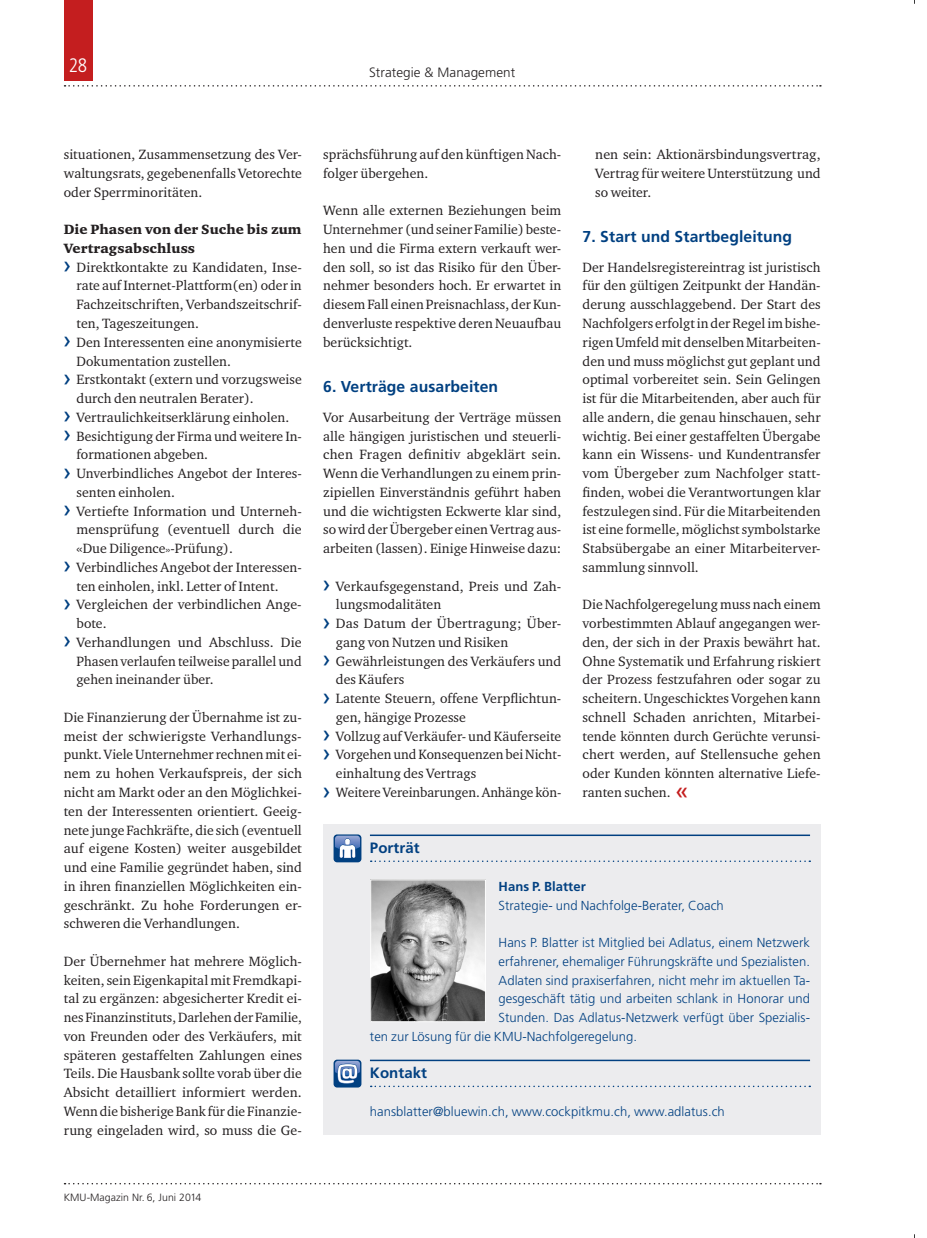
<style>
.page{position:relative;width:927px;height:1238px;background:#fff}
.page>*{position:absolute;margin:0;border:0;box-sizing:border-box;transform-origin:0 0}
.t1{font:300 condensed 19.5px "Frutiger LT Std";color:#fff}
.t2{font:700 15.75px "Frutiger LT Std";letter-spacing:.005em;color:#014081}
.t3{font:700 15px "Frutiger LT Std";letter-spacing:.005em;color:#014081}
.t4{font:13.8px/18.8px "Charter ITC";letter-spacing:.005em;color:#231f20;text-align:justify}
.t5{font:13.8px/18.8px "Charter ITC Blac";letter-spacing:.005em;color:#231f20}
.t6{font:300 13.5px "Frutiger LT Std";letter-spacing:.005em;color:#231f20}
.t7{font:300 13.05px "Frutiger LT Std";letter-spacing:.005em;color:#014081}
.t8{font:700 13.05px "Frutiger LT Std";letter-spacing:.005em;color:#014081}
.t9{font:300 10.5px "Frutiger LT Std";letter-spacing:.005em;color:#231f20}
.s1{font-family:"Frutiger LT Std";font-size:24px;color:#014081}
.s2{font-size:10.8px}
.s3{font-family:"Frutiger LT Std";font-size:24px;color:#c41e1f}
</style>
<div class="page">
<svg style="left:65px;top:85px;width:756px;height:2px"></svg>
<svg style="left:65px;top:1183px;width:756px;height:1px"></svg>
<div style="left:64px;top:0;width:28px;height:81px;background:#c41e1f"></div>
<div style="left:323px;top:824px;width:498px;height:310px;background:#ececee"></div>
<hr style="left:370px;top:834px;width:440px;height:2px;background:#014081">
<svg style="left:371px;top:860px;width:439px;height:2px"></svg>
<hr style="left:370px;top:1059px;width:440px;height:2px;background:#014081">
<svg style="left:371px;top:1085px;width:439px;height:2px"></svg>
<div style="left:334px;top:834px;width:27px;height:28px;background:#014081;border-radius:4px"></div>
<svg style="left:335px;top:835px;width:25px;height:23px"></svg>
<div style="left:334px;top:1059px;width:27px;height:28px;background:#014081;border-radius:4px"></div>
<svg style="left:335px;top:1060px;width:25px;height:23px"></svg>
<img style="left:372px;top:881px;width:112px;height:139px">
<div style="left:370px;top:879px;width:116px;height:143px;border:1px solid #fff"></div>
<h1 class="t1" style="left:69px;top:54px;width:20px">28</h1>
<p class="t6" style="left:369px;top:64px;width:148px">Strategie &amp; Management</p>
<p class="t4" style="left:64px;top:145px;width:240px">situationen, Zusammensetzung des Ver&shy;waltungsrats, gegebenenfalls Vetorechte oder Sperrminoritäten.</p>
<p class="t5" style="left:64px;top:220px;width:239px">Die Phasen von der Suche bis zum<br>Vertragsabschluss</p>
<p class="t4" style="left:64px;top:257px;width:240px"><span class="s1">›</span> Direktkontakte zu Kandidaten, Inse-</p>
<p class="t4" style="left:77px;top:276px;width:227px">rate auf Internet-Plattform(en) oder in</p>
<p class="t4" style="left:77px;top:295px;width:227px">Fachzeitschriften, Verbandszeitschrif-</p>
<p class="t4" style="left:77px;top:313px;width:124px">ten, Tageszeitungen.</p>
<p class="t4" style="left:64px;top:332px;width:240px"><span class="s1">›</span> Den Interessenten eine anonymisierte</p>
<p class="t4" style="left:77px;top:351px;width:156px">Dokumentation zustellen.</p>
<p class="t4" style="left:64px;top:370px;width:240px"><span class="s1">›</span> Erstkontakt (extern und vorzugsweise</p>
<p class="t4" style="left:77px;top:388px;width:179px">durch den neutralen Berater).</p>
<p class="t4" style="left:64px;top:407px;width:227px"><span class="s1">›</span> Vertraulichkeitserklärung einholen.</p>
<p class="t4" style="left:64px;top:426px;width:240px"><span class="s1">›</span> Besichtigung der Firma und weitere In-</p>
<p class="t4" style="left:77px;top:445px;width:133px">formationen abgeben.</p>
<p class="t4" style="left:64px;top:463px;width:240px"><span class="s1">›</span> Unverbindliches Angebot der Interes-</p>
<p class="t4" style="left:77px;top:482px;width:100px">senten einholen.</p>
<p class="t4" style="left:64px;top:501px;width:240px"><span class="s1">›</span> Vertiefte Information und Unterneh-</p>
<p class="t4" style="left:77px;top:520px;width:227px">mensprüfung (eventuell durch die</p>
<p class="t4" style="left:77px;top:538px;width:158px">«Due Diligence<span class="s2">»</span>-Prüfung).</p>
<p class="t4" style="left:64px;top:557px;width:240px"><span class="s1">›</span> Verbindliches Angebot der Interessen-</p>
<p class="t4" style="left:77px;top:576px;width:204px">ten einholen, inkl. Letter of Intent.</p>
<p class="t4" style="left:64px;top:595px;width:239px"><span class="s1">›</span> Vergleichen der verbindlichen Ange-</p>
<p class="t4" style="left:77px;top:613px;width:31px">bote.</p>
<p class="t4" style="left:64px;top:632px;width:239px"><span class="s1">›</span> Verhandlungen und Abschluss. Die</p>
<p class="t4" style="left:77px;top:651px;width:227px">Phasen verlaufen teilweise parallel und</p>
<p class="t4" style="left:77px;top:670px;width:139px">gehen ineinander über.</p>
<p class="t4" style="left:64px;top:707px;width:240px">Die Finanzierung der Übernahme ist zu&shy;meist der schwierigste Verhandlungs&shy;punkt. Viele Unternehmer rechnen mit ei&shy;nem zu hohen Verkaufspreis, der sich nicht am Markt oder an den Möglichkei&shy;ten der Interessenten orientiert. Geeig&shy;nete junge Fachkräfte, die sich (eventuell auf eigene Kosten) weiter ausgebildet und eine Familie gegründet haben, sind in ihren finanziellen Möglichkeiten ein&shy;geschränkt. Zu hohe Forderungen er&shy;schweren die Verhandlungen.</p>
<p class="t4" style="left:64px;top:951px;width:240px">Der Übernehmer hat mehrere Möglich&shy;keiten, sein Eigenkapital mit Fremdkapi&shy;tal zu ergänzen: abgesicherter Kredit ei&shy;nes Finanzinstituts, Darlehen der Familie, von Freunden oder des Verkäufers, mit späteren gestaffelten Zahlungen eines Teils. Die Hausbank sollte vorab über die Absicht detailliert informiert werden.<br>Wenn die bisherige Bank für die Finanzie&shy;rung eingeladen wird, so muss die Ge-</p>
<p class="t4" style="left:323px;top:145px;width:240px">sprächsführung auf den künftigen Nach&shy;folger übergehen.</p>
<p class="t4" style="left:323px;top:201px;width:240px">Wenn alle externen Beziehungen beim Unternehmer (und seiner Familie) beste&shy;hen und die Firma extern verkauft wer&shy;den soll, so ist das Risiko für den Über&shy;nehmer besonders hoch. Er erwartet in diesem Fall einen Preisnachlass, der Kun&shy;denverluste respektive deren Neuaufbau berücksichtigt.</p>
<p class="t2" style="left:323px;top:377px;width:177px">6. Verträge ausarbeiten</p>
<p class="t4" style="left:323px;top:407px;width:240px">Vor Ausarbeitung der Verträge müssen alle hängigen juristischen und steuerli&shy;chen Fragen definitiv abgeklärt sein.<br>Wenn die Verhandlungen zu einem prin&shy;zipiellen Einverständnis geführt haben und die wichtigsten Eckwerte klar sind, so wird der Übergeber einen Vertrag aus&shy;arbeiten (lassen). Einige Hinweise dazu:</p>
<p class="t4" style="left:323px;top:576px;width:240px"><span class="s1">›</span> Verkaufsgegenstand, Preis und Zah-</p>
<p class="t4" style="left:336px;top:595px;width:107px">lungsmodalitäten</p>
<p class="t4" style="left:323px;top:613px;width:240px"><span class="s1">›</span> Das Datum der Übertragung; Über-</p>
<p class="t4" style="left:336px;top:632px;width:174px">gang von Nutzen und Risiken</p>
<p class="t4" style="left:323px;top:651px;width:240px"><span class="s1">›</span> Gewährleistungen des Verkäufers und</p>
<p class="t4" style="left:336px;top:670px;width:70px">des Käufers</p>
<p class="t4" style="left:323px;top:688px;width:240px"><span class="s1">›</span> Latente Steuern, offene Verpflichtun-</p>
<p class="t4" style="left:336px;top:707px;width:132px">gen, hängige Prozesse</p>
<p class="t4" style="left:323px;top:726px;width:240px"><span class="s1">›</span> Vollzug auf Verkäufer- und Käuferseite</p>
<p class="t4" style="left:323px;top:745px;width:240px"><span class="s1">›</span> Vorgehen und Konsequenzen bei Nicht-</p>
<p class="t4" style="left:336px;top:763px;width:142px">einhaltung des Vertrags</p>
<p class="t4" style="left:323px;top:782px;width:240px"><span class="s1">›</span> Weitere Vereinbarungen. Anhänge kön-</p>
<p class="t3" style="left:370px;top:839px;width:51px">Porträt</p>
<p class="t4" style="left:595px;top:145px;width:227px">nen sein: Aktionärsbindungsvertrag, Vertrag für weitere Unterstützung und so weiter.</p>
<p class="t2" style="left:583px;top:227px;width:211px">7. Start und Startbegleitung</p>
<p class="t4" style="left:583px;top:257px;width:240px">Der Handelsregistereintrag ist juristisch für den gültigen Zeitpunkt der Handän&shy;derung ausschlaggebend. Der Start des Nachfolgers erfolgt in der Regel im bishe&shy;rigen Umfeld mit denselben Mitarbeiten&shy;den und muss möglichst gut geplant und optimal vorbereitet sein. Sein Gelingen ist für die Mitarbeitenden, aber auch für alle andern, die genau hinschauen, sehr wichtig. Bei einer gestaffelten Übergabe kann ein Wissens- und Kundentransfer vom Übergeber zum Nachfolger statt&shy;finden, wobei die Verantwortungen klar festzulegen sind. Für die Mitarbeitenden ist eine formelle, möglichst symbolstarke Stabsübergabe an einer Mitarbeiterver&shy;sammlung sinnvoll.</p>
<p class="t4" style="left:583px;top:595px;width:240px">Die Nachfolgeregelung muss nach einem vorbestimmten Ablauf angegangen wer&shy;den, der sich in der Praxis bewährt hat.<br>Ohne Systematik und Erfahrung riskiert der Prozess festzufahren oder sogar zu scheitern. Ungeschicktes Vorgehen kann schnell Schaden anrichten, Mitarbei&shy;tende könnten durch Gerüchte verunsi&shy;chert werden, auf Stellensuche gehen oder Kunden könnten alternative Liefe&shy;ranten suchen. <span class="s3">«</span></p>
<p class="t8" style="left:499px;top:878px;width:89px">Hans P. Blatter</p>
<p class="t7" style="left:499px;top:897px;width:227px">Strategie- und Nachfolge-Berater, Coach</p>
<p class="t7" style="left:499px;top:935px;width:313px">Hans P. Blatter ist Mitglied bei Adlatus, einem Netzwerk</p>
<p class="t7" style="left:499px;top:953px;width:313px">erfahrener, ehemaliger Führungskräfte und Spezialisten.</p>
<p class="t7" style="left:499px;top:972px;width:313px">Adlaten sind praxiserfahren, nicht mehr im aktuellen Ta-</p>
<p class="t7" style="left:499px;top:991px;width:313px">gesgeschäft tätig und arbeiten schlank in Honorar und</p>
<p class="t7" style="left:499px;top:1010px;width:313px">Stunden. Das Adlatus-Netzwerk verfügt über Spezialis-</p>
<p class="t7" style="left:370px;top:1028px;width:269px">ten zur Lösung für die KMU-Nachfolgeregelung.</p>
<p class="t3" style="left:370px;top:1064px;width:59px">Kontakt</p>
<p class="t7" style="left:370px;top:1103px;width:356px">hansblatter@bluewin.ch, www.cockpitkmu.ch, www.adlatus.ch</p>
<p class="t9" style="left:64px;top:1191px;width:139px">KMU-Magazin Nr. 6, Juni 2014</p>
</div>
